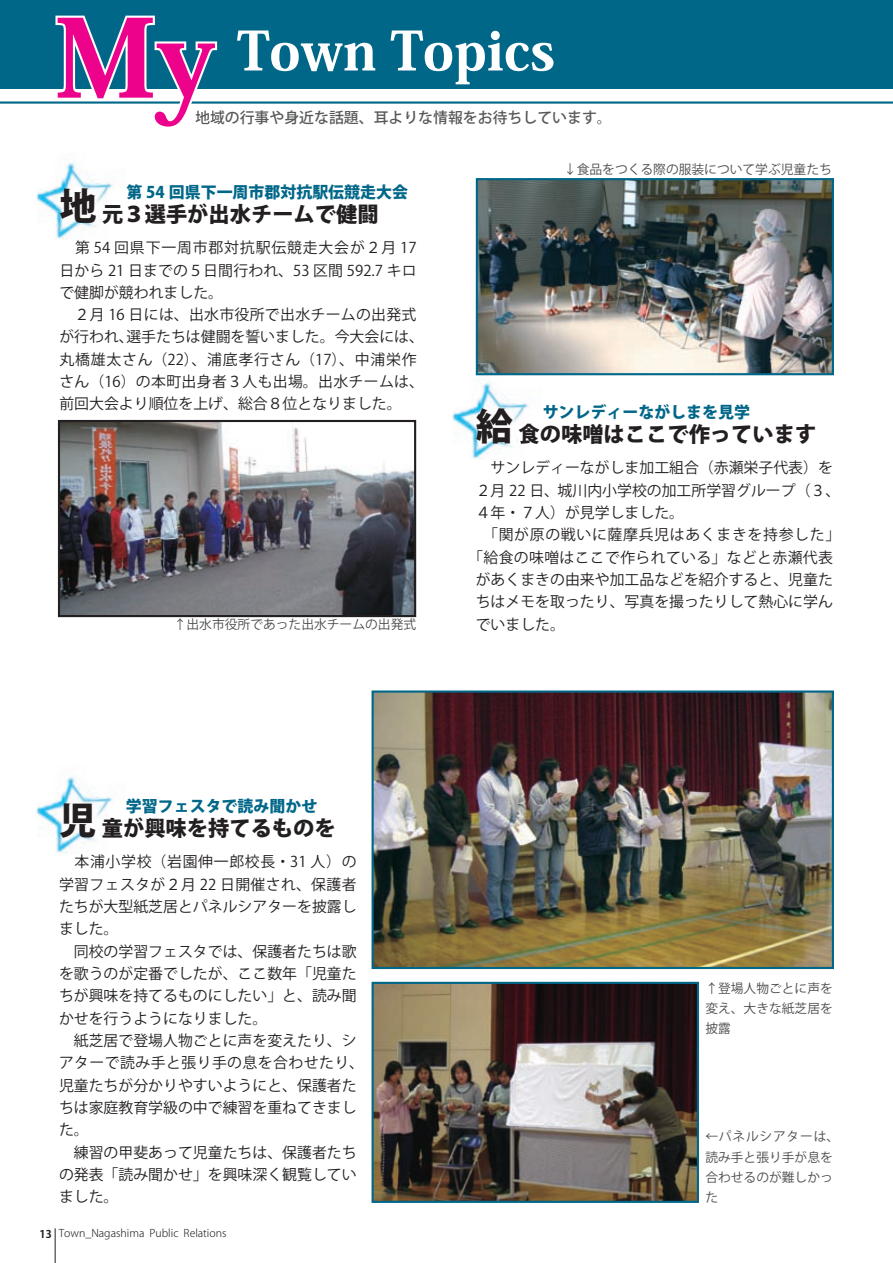
<style>
.page{position:relative;width:893px;height:1263px;background:#fff}
.page>*{position:absolute;margin:0;border:0;box-sizing:border-box;transform-origin:0 0}
.t1{font:800 106.35px "Koz Min Pro";color:#ed028c}
.t2{font:800 53.1px "Koz Min Pro";color:#fff}
.t3{font:800 37.2px "Koz Go Std";color:#231f20}
.t4{font:800 21.3px "Koz Go Std";color:#231f20}
.t5{font:800 15.9px "Koz Go Std";color:#006789}
.t6{font:14.85px/22.4px "Koz Go Std";color:#231f20}
.t7{font:14.85px/22.4px "Koz Go Std";letter-spacing:.02em;color:#231f20}
.t8{font:500 14.85px "Koz Go Std";color:#57585a}
.t9{font:14.85px "Koz Go Std";letter-spacing:.045em;color:#231f20}
.t10{font:14.85px "Koz Go Std";letter-spacing:.055em;color:#231f20}
.t11{font:12.75px/20.2px "Koz Go Std";color:#4b4c4d;text-align:justify}
.t12{font:300 10.65px "Koz Go Std";color:#231f20}
.t13{font:700 10.65px "Koz Go Std";color:#231f20}
.s1{font-size:21.3px}
.s2{font-size:37.2px}
</style>
<div class="page">
<div style="left:0;top:0;width:893px;height:89px;background:#006789"></div>
<hr style="left:0;top:101px;width:893px;height:3px;background:#006789">
<img style="left:36px;top:162px;width:77px;height:78px">
<img style="left:36px;top:776px;width:77px;height:78px">
<img style="left:452px;top:356px;width:107px;height:104px">
<svg style="left:55px;top:16px;width:162px;height:109px"></svg>
<svg style="left:195px;top:110px;width:20px;height:14px"></svg>
<img style="left:479px;top:181px;width:352px;height:191px">
<div style="left:476px;top:178px;width:358px;height:197px;border:2px solid #006789"></div>
<img style="left:375px;top:693px;width:456px;height:273px">
<div style="left:372px;top:690px;width:462px;height:279px;border:2px solid #006789"></div>
<img style="left:375px;top:985px;width:321px;height:215px">
<div style="left:372px;top:982px;width:327px;height:221px;border:2px solid #006789"></div>
<img style="left:61px;top:423px;width:352px;height:191px">
<div style="left:58px;top:420px;width:358px;height:197px;border:2px solid #231f20"></div>
<hr style="left:55px;top:1228px;width:1px;height:35px;background:#231f20">
<h1 class="t1" style="left:55px;top:-21px;width:162px">My</h1>
<h2 class="t2" style="left:237px;top:11px;width:320px">Town Topics</h2>
<p class="t8" style="left:195px;top:108px;width:418px">地域の行事や身近な話題、耳よりな情報をお待ちしています。</p>
<h3 class="t3" style="left:59px;top:182px;width:66px">地<span class="s1">元</span></h3>
<p class="t5" style="left:126px;top:182px;width:283px">第 54 回県下一周市郡対抗駅伝競走大会</p>
<h3 class="t4" style="left:124px;top:200px;width:257px">３選手が出水チームで健闘</h3>
<p class="t10" style="left:59px;top:238px;width:359px">　第 54 回県下一周市郡対抗駅伝競走大会が２月 17</p>
<p class="t6" style="left:59px;top:259px;width:359px">日から 21 日までの５日間行われ、53 区間 592.7 キロ</p>
<p class="t6" style="left:59px;top:282px;width:165px">で健脚が競われました。</p>
<p class="t7" style="left:59px;top:304px;width:359px">　２月 16 日には、出水市役所で出水チームの出発式</p>
<p class="t6" style="left:126px;top:326px;width:299px">選手たちは健闘を誓いました。今大会には、</p>
<p class="t7" style="left:59px;top:326px;width:366px">が行われ、<br>丸橋雄太さん（22）、浦底孝行さん（17）、中浦栄作さん（16）の本町出身者３人も出場。出水チームは、前回大会より順位を上げ、総合８位となりました。</p>
<p class="t11" style="left:174px;top:615px;width:244px">↑出水市役所であった出水チームの出発式</p>
<p class="t11" style="left:564px;top:160px;width:269px">↓食品をつくる際の服装について学ぶ児童たち</p>
<p class="t5" style="left:543px;top:402px;width:209px">サンレディーながしまを見学</p>
<h3 class="t3" style="left:476px;top:402px;width:39px">給</h3>
<h3 class="t4" style="left:519px;top:420px;width:299px">食の味噌はここで作っています</h3>
<p class="t6" style="left:476px;top:457px;width:359px">　サンレディーながしま加工組合（赤瀬栄子代表）を</p>
<p class="t6" style="left:476px;top:479px;width:366px">２月 22 日、城川内小学校の加工所学習グループ)３、</p>
<p class="t6" style="left:476px;top:502px;width:210px">４年・７人）が見学しました。</p>
<p class="t9" style="left:476px;top:526px;width:366px">　「関が原の戦いに薩摩兵児はあくまきを持参した「</p>
<p class="t7" style="left:468px;top:546px;width:366px">「給食の味噌はここで作られている」などと赤瀬代表</p>
<p class="t6" style="left:476px;top:569px;width:359px">があくまきの由来や加工品などを紹介すると、児童た</p>
<p class="t6" style="left:476px;top:591px;width:359px">ちはメモを取ったり、写真を撮ったりして熱心に学ん</p>
<p class="t6" style="left:476px;top:613px;width:91px">でいました。</p>
<p class="t5" style="left:126px;top:796px;width:193px">学習フェスタで読み聞かせ</p>
<h3 class="t4" style="left:59px;top:814px;width:278px"><span class="s2">児</span>童が興味を持てるものを</h3>
<p class="t6" style="left:59px;top:851px;width:307px">　本浦小学校（岩園伸一郎校長・31 人）の学習フェスタが２月 22 日開催され、保護者たちが大型紙芝居とパネルシアターを披露しました。<br>　同校の学習フェスタでは、保護者たちは歌を歌うのが定番でしたが、ここ数年「児童たちが興味を持てるものにしたい」と、読み聞かせを行うようになりました。<br>　紙芝居で登場人物ごとに声を変えたり、シアターで読み手と張り手の息を合わせたり、児童たちが分かりやすいようにと、保護者たちは家庭教育学級の中で練習を重ねてきました。<br>　練習の甲斐あって児童たちは、保護者たちの発表「読み聞かせ」を興味深く観覧していました。</p>
<p class="t12" style="left:59px;top:1227px;width:87px">Town_Nagashima</p>
<p class="t12" style="left:150px;top:1227px;width:30px">Public</p>
<p class="t12" style="left:184px;top:1227px;width:44px">Relations</p>
<p class="t13" style="left:40px;top:1227px;width:14px">13</p>
<p class="t11" style="left:705px;top:979px;width:129px">↑登場人物ごとに声を変え、大きな紙芝居を披露</p>
<p class="t11" style="left:705px;top:1127px;width:135px;text-align:left">←パネルシアターは、読み手と張り手が息を合わせるのが難しかった</p>
</div>
